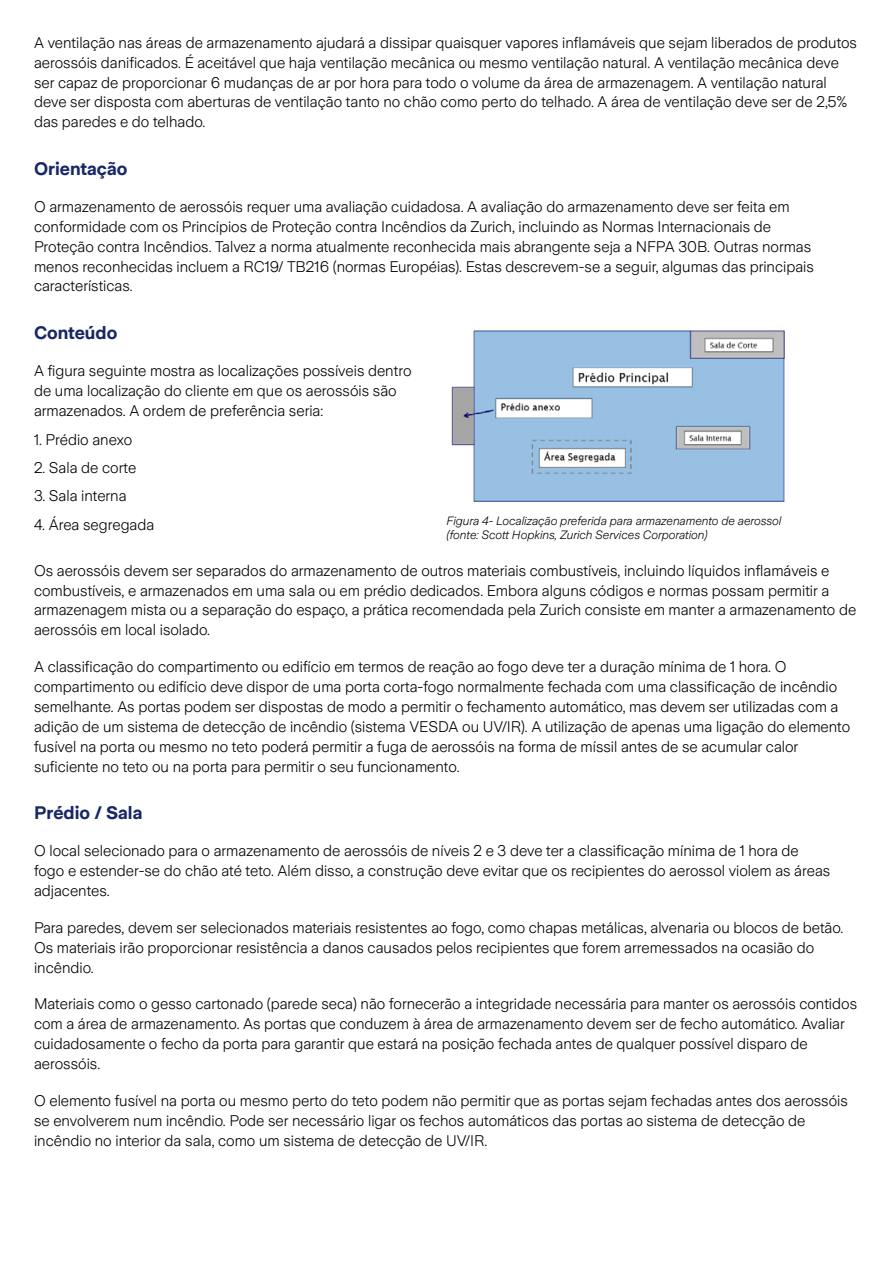
<style>
.page{position:relative;width:893px;height:1263px;background:#fff}
.page>*{position:absolute;margin:0;border:0;box-sizing:border-box;transform-origin:0 0}
.t1{font:700 18px "Zurich Sans";color:#182866}
.t2{font:300 15.3px/20px "Zurich Sans";color:#000}
.t3{font:italic 300 12px/14.4px "Zurich Sans";color:#000}
</style>
<div class="page">
<img style="left:451px;top:330px;width:334px;height:172px">
<p class="t2" style="left:34px;top:33px;width:824px">A ventilação nas áreas de armazenamento ajudará a dissipar quaisquer vapores inflamáveis que sejam liberados de produtos aerossóis danificados. É aceitável que haja ventilação mecânica ou mesmo ventilação natural. A ventilação mecânica deve ser capaz de proporcionar 6 mudanças de ar por hora para todo o volume da área de armazenagem. A ventilação natural deve ser disposta com aberturas de ventilação tanto no chão como perto do telhado. A área de ventilação deve ser de 2,5% das paredes e do telhado.</p>
<p class="t1" style="left:34px;top:158px;width:95px">Orientação</p>
<p class="t2" style="left:34px;top:197px;width:781px">O armazenamento de aerossóis requer uma avaliação cuidadosa. A avaliação do armazenamento deve ser feita em conformidade com os Princípios de Proteção contra Incêndios da Zurich, incluindo as Normas Internacionais de Proteção contra Incêndios. Talvez a norma atualmente reconhecida mais abrangente seja a NFPA 30B. Outras normas menos reconhecidas incluem a RC19/ TB216 (normas Européias). Estas descrevem-se a seguir, algumas das principais características.</p>
<p class="t1" style="left:34px;top:323px;width:85px">Conteúdo</p>
<p class="t2" style="left:34px;top:361px;width:379px">A figura seguinte mostra as localizações possíveis dentro de uma localização do cliente em que os aerossóis são armazenados. A ordem de preferência seria:</p>
<p class="t2" style="left:34px;top:430px;width:100px">1. Prédio anexo</p>
<p class="t2" style="left:34px;top:458px;width:104px">2. Sala de corte</p>
<p class="t2" style="left:34px;top:486px;width:94px">3. Sala interna</p>
<p class="t2" style="left:34px;top:515px;width:122px">4. Área segregada</p>
<p class="t3" style="left:446px;top:514px;width:337px">Figura 4- Localização preferida para armazenamento de aerossol (fonte: Scott Hopkins, Zurich Services Corporation)</p>
<p class="t2" style="left:34px;top:561px;width:824px">Os aerossóis devem ser separados do armazenamento de outros materiais combustíveis, incluindo líquidos inflamáveis e combustíveis, e armazenados em uma sala ou em prédio dedicados. Embora alguns códigos e normas possam permitir a armazenagem mista ou a separação do espaço, a prática recomendada pela Zurich consiste em manter a armazenamento de aerossóis em local isolado.</p>
<p class="t2" style="left:34px;top:657px;width:818px">A classificação do compartimento ou edifício em termos de reação ao fogo deve ter a duração mínima de 1 hora. O compartimento ou edifício deve dispor de uma porta corta-fogo normalmente fechada com uma classificação de incêndio semelhante. As portas podem ser dispostas de modo a permitir o fechamento automático, mas devem ser utilizadas com a adição de um sistema de detecção de incêndio (sistema VESDA ou UV/IR). A utilização de apenas uma ligação do elemento fusível na porta ou mesmo no teto poderá permitir a fuga de aerossóis na forma de míssil antes de se acumular calor suficiente no teto ou na porta para permitir o seu funcionamento.</p>
<p class="t1" style="left:34px;top:803px;width:110px">Prédio / Sala</p>
<p class="t2" style="left:34px;top:841px;width:798px">O local selecionado para o armazenamento de aerossóis de níveis 2 e 3 deve ter a classificação mínima de 1 hora de fogo e estender-se do chão até teto. Além disso, a construção deve evitar que os recipientes do aerossol violem as áreas adjacentes.</p>
<p class="t2" style="left:34px;top:918px;width:811px">Para paredes, devem ser selecionados materiais resistentes ao fogo, como chapas metálicas, alvenaria ou blocos de betão.<br>Os materiais irão proporcionar resistência a danos causados pelos recipientes que forem arremessados na ocasião do incêndio.</p>
<p class="t2" style="left:34px;top:994px;width:825px">Materiais como o gesso cartonado (parede seca) não fornecerão a integridade necessária para manter os aerossóis contidos com a área de armazenamento. As portas que conduzem à área de armazenamento devem ser de fecho automático. Avaliar cuidadosamente o fecho da porta para garantir que estará na posição fechada antes de qualquer possível disparo de aerossóis.</p>
<p class="t2" style="left:34px;top:1091px;width:815px">O elemento fusível na porta ou mesmo perto do teto podem não permitir que as portas sejam fechadas antes dos aerossóis se envolverem num incêndio. Pode ser necessário ligar os fechos automáticos das portas ao sistema de detecção de incêndio no interior da sala, como um sistema de detecção de UV/IR.</p>
</div>
